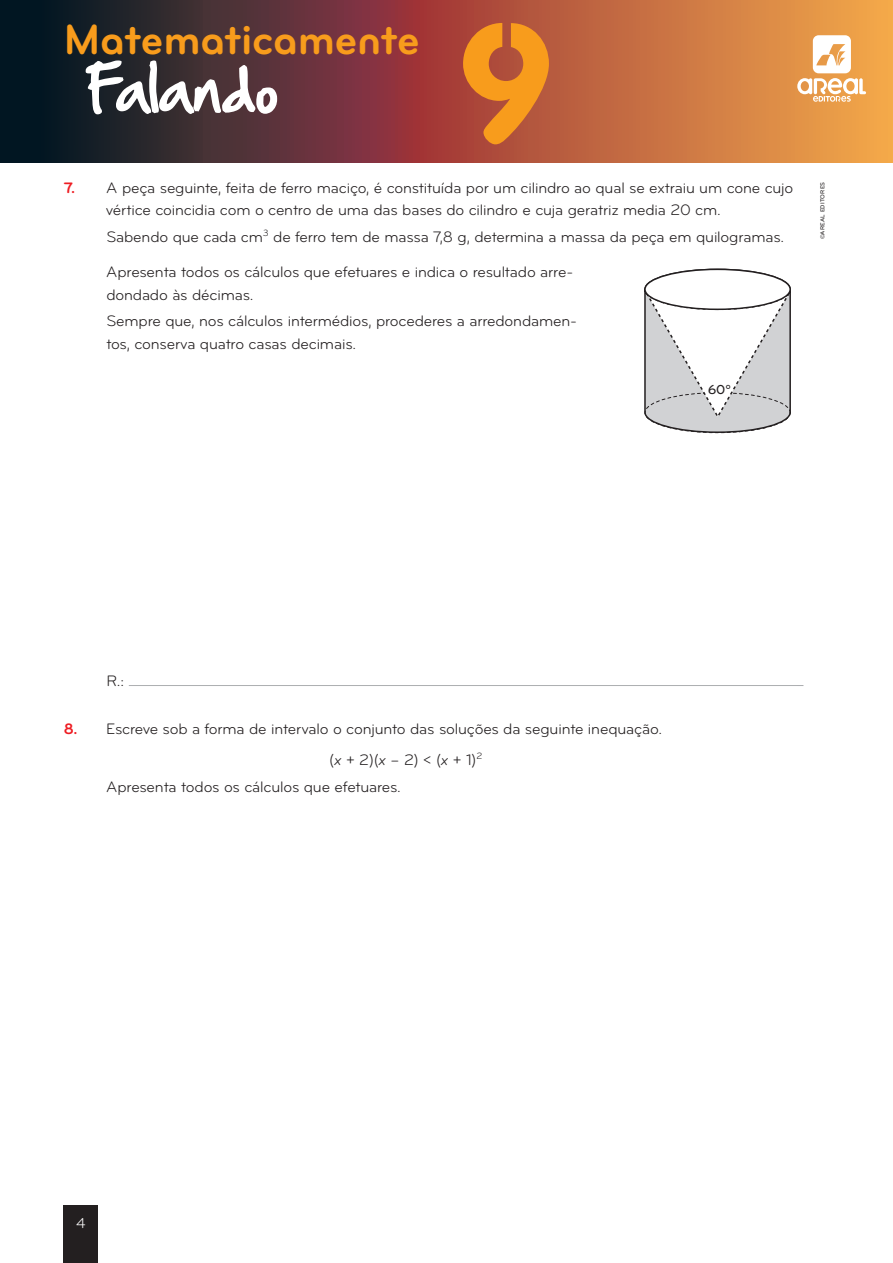
<style>
.page{position:relative;width:893px;height:1263px;background:#fff}
.page>*{position:absolute;margin:0;border:0;box-sizing:border-box;transform-origin:0 0}
.t1{font:700 175.95px "Rounded Stencil EF";color:#f89c1c}
.t2{font:82.65px "Logotipos Std Areal";color:#fff}
.t3{font:55.8px "Hand Of Sean";letter-spacing:-.02em;color:#fff}
.t4{font:43.95px "Bryant Pro Bold Alternate";letter-spacing:-.01em;color:#f89c1c}
.t5{font:15.75px/22.5px "Bryant Pro";letter-spacing:-.01em;color:#231f20}
.t6{font:14.85px "Bryant Pro";color:#fff}
.t7{font:500 13.5px "Bryant Pro";color:#231f20}
.t8{font:500 6px "Bryant Pro";letter-spacing:.025em;color:#231f20}
.s1{font-weight:700;color:#ee1d23}
.s2{font-style:italic}
</style>
<div class="page">
<svg style="left:203px;top:0;width:690px;height:163px;background:#ac5d40"></svg>
<div style="left:0;top:0;width:203px;height:163px;background:linear-gradient(to right,#00111f,#3e3031)"></div>
<div style="left:64px;top:1205px;width:34px;height:58px;background:#231f20"></div>
<hr style="left:127px;top:685px;width:678px;height:3px;background:#231f20;opacity:.25">
<svg style="left:644px;top:284px;width:147px;height:149px"></svg>
<div style="left:645px;top:269px;width:145px;height:40px;background:#fff;border-radius:50%"></div>
<div style="left:644px;top:269px;width:147px;height:41px;border:2px solid #231f20;border-radius:50%"></div>
<h3 class="t4" style="left:64px;top:16px;width:358px">Matematicamente</h3>
<h1 class="t1" style="left:452px;top:-13px;width:110px">9</h1>
<h3 class="t3" style="left:84px;top:39px;width:196px">Falando</h3>
<h2 class="t2" style="left:797px;top:25px;width:70px">a</h2>
<p class="t5" style="left:106px;top:176px;width:689px;text-indent:-43px"><span class="s1">7.</span> A peça seguinte, feita de ferro maciço, é constituída por um cilindro ao qual se extraiu um cone cujo vértice coincidia com o centro de uma das bases do cilindro e cuja geratriz media 20 cm.</p>
<p class="t5" style="left:106px;top:226px;width:679px">Sabendo que cada cm<sup>3</sup> de ferro tem de massa 7,8 g, determina a massa da peça em quilogramas.</p>
<p class="t5" style="left:106px;top:261px;width:468px">Apresenta todos os cálculos que efetuares e indica o resultado arre&shy;dondado às décimas.</p>
<p class="t5" style="left:106px;top:310px;width:472px">Sempre que, nos cálculos intermédios, procederes a arredondamen&shy;tos, conserva quatro casas decimais.</p>
<p class="t7" style="left:708px;top:382px;width:25px">60º</p>
<p class="t8" style="left:819px;top:239px;width:59px;rotate:-90deg">©AREAL EDITORES</p>
<p class="t5" style="left:106px;top:670px;width:19px">R.:</p>
<p class="t5" style="left:329px;top:714px;width:334px;line-height:31px;text-indent:-266px"><span class="s1">8.</span> Escreve sob a forma de intervalo o conjunto das soluções da seguinte inequação. (<span class="s2">x</span> + 2)(<span class="s2">x</span> – 2) &lt; (<span class="s2">x</span> + 1)<sup>2</sup></p>
<p class="t5" style="left:106px;top:776px;width:296px">Apresenta todos os cálculos que efetuares.</p>
<p class="t6" style="left:76px;top:1215px;width:11px">4</p>
</div>
